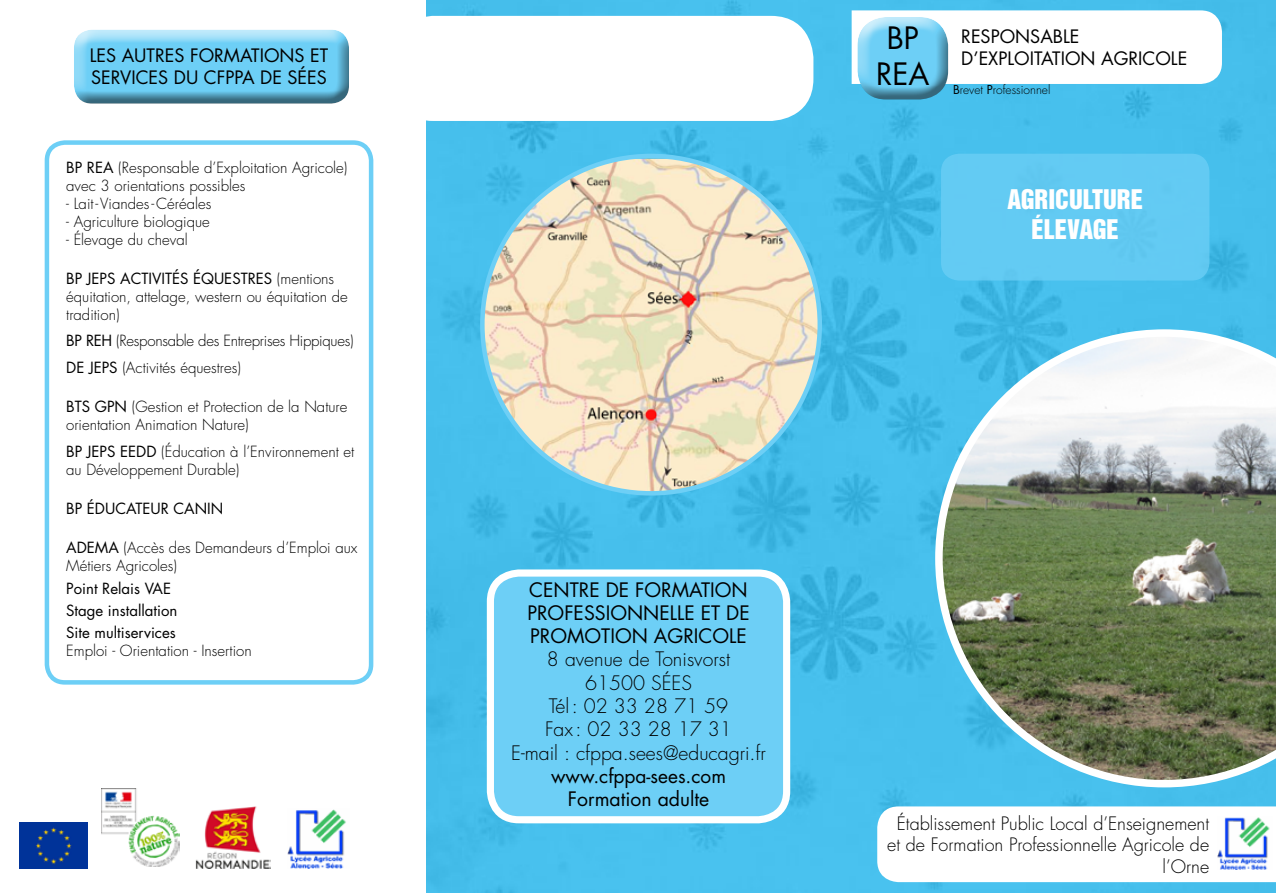
<style>
.page{position:relative;width:1276px;height:893px;background:#fff}
.page>*{position:absolute;margin:0;border:0;box-sizing:border-box;transform-origin:0 0}
.t1{font:30px/36px "Futura Std";color:#000;text-align:center}
.t2{font:24.75px/29.7px "Helvetica Inserat LT Std";color:#fff;text-align:center}
.t3{font:300 19.35px/23.2px "Futura Std";color:#000;text-align:center}
.t4{font:19.35px/23.2px "Futura Std";color:#000;text-align:justify}
.t5{font:19.05px "Futura Std";color:#000}
.t6{font:300 18px/21.6px "Futura Std";color:#000;text-align:right}
.t7{font:18px/21.6px "Futura Std";color:#000}
.t8{font:300 15px/18px "Futura Std";color:#000}
.t9{font:300 15px/26.5px "Futura Std";letter-spacing:-.02em;color:#000}
.t10{font:15px/22.2px "Futura Std";color:#000}
.t11{font:300 12px "Futura Std";color:#000}
.s1{font-weight:400}
</style>
<div class="page">
<img style="left:426px;top:0;width:850px;height:893px">
<svg style="left:954px;top:10px;width:268px;height:74px"></svg>
<svg style="left:877px;top:806px;width:399px;height:76px"></svg>
<div style="left:844px;top:6px;width:110px;height:88px;background:#fff;opacity:.75"></div>
<div style="left:851px;top:22px;width:109px;height:78px;background:#000;opacity:.5"></div>
<svg style="left:935px;top:329px;width:341px;height:458px"></svg>
<img style="left:1217px;top:817px;width:55px;height:53px">
<img style="left:482px;top:159px;width:338px;height:334px">
<div style="left:391px;top:16px;width:422px;height:105px;background:#fff;border-radius:43px"></div>
<img style="left:101px;top:789px;width:79px;height:78px">
<img style="left:19px;top:823px;width:69px;height:45px">
<img style="left:287px;top:809px;width:59px;height:59px">
<div style="left:490px;top:573px;width:296px;height:247px;background:#6dcff6;border-radius:29px"></div>
<div style="left:487px;top:569px;width:303px;height:254px;border:7px solid #fff;border-radius:29px"></div>
<div style="left:941px;top:154px;width:268px;height:127px;background:#63cbf3;border-radius:18px"></div>
<div style="left:45px;top:140px;width:328px;height:545px;border:4px solid #6dcff6;border-radius:18px"></div>
<div style="left:67px;top:30px;width:294px;height:74px;background:#000;opacity:.5"></div>
<img style="left:195px;top:806px;width:75px;height:62px">
<p class="t7" style="left:90px;top:45px;width:240px">LES AUTRES FORMATIONS ET<br>SERVICES DU CFPPA DE SÉES</p>
<p class="t8" style="left:66px;top:159px;width:283px"><span class="s1">BP REA</span> (Responsable d’Exploitation Agricole) avec 3 orientations possibles</p>
<p class="t8" style="left:66px;top:195px;width:147px">- Lait -Viandes-Céréales</p>
<p class="t8" style="left:66px;top:213px;width:145px">- Agriculture biologique</p>
<p class="t8" style="left:66px;top:231px;width:123px">- Élevage du cheval</p>
<p class="t8" style="left:66px;top:270px;width:283px"><span class="s1">BP JEPS ACTIVITÉS ÉQUESTRES</span> (mentions équitation, attelage, western ou équitation de tradition)</p>
<p class="t9" style="left:66px;top:328px;width:289px"><span class="s1">BP REH</span> (Responsable des Entreprises Hippiques)<br><span class="s1">DE JEPS</span> (Activités équestres)</p>
<p class="t8" style="left:66px;top:398px;width:283px"><span class="s1">BTS GPN</span> (Gestion et Protection de la Nature orientation Animation Nature)</p>
<p class="t8" style="left:66px;top:443px;width:290px"><span class="s1">BP JEPS EEDD</span> (Éducation à l’Environnement et au Développement Durable)</p>
<p class="t10" style="left:66px;top:498px;width:159px">BP ÉDUCATEUR CANIN</p>
<p class="t8" style="left:66px;top:539px;width:293px"><span class="s1">ADEMA</span> (Accès des Demandeurs d’Emploi aux<br>Métiers Agricoles)</p>
<p class="t10" style="left:66px;top:577px;width:113px">Point Relais VAE<br>Stage installation<br>Site multiservices</p>
<p class="t8" style="left:66px;top:642px;width:187px">Emploi - Orientation - Insertion</p>
<h1 class="t1" style="left:876px;top:21px;width:55px">BP<br>REA</h1>
<p class="t7" style="left:961px;top:26px;width:227px">RESPONSABLE<br>D’EXPLOITATION AGRICOLE</p>
<p class="t11" style="left:953px;top:82px;width:99px"><span class="s1">B</span>revet <span class="s1">P</span>rofessionnel</p>
<h2 class="t2" style="left:1007px;top:185px;width:137px">AGRICULTURE<br>ÉLEVAGE</h2>
<p class="t4" style="left:527px;top:578px;width:224px">CENTRE DE FORMATION PROFESSIONNELLE ET DE PROMOTION AGRICOLE</p>
<p class="t3" style="left:511px;top:648px;width:256px">8 avenue de Tonisvorst<br>61500 SÉES<br>Tél: 02 33 28 71 59<br>Fax : 02 33 28 17 31<br>E-mail : cfppa.sees@educagri.fr</p>
<p class="t5" style="left:551px;top:764px;width:176px">www.cfppa-sees.com</p>
<p class="t4" style="left:568px;top:788px;width:143px">Formation adulte</p>
<p class="t6" style="left:887px;top:813px;width:323px">Établissement Public Local d’Enseignement et de Formation Professionnelle Agricole de l’Orne</p>
</div>
